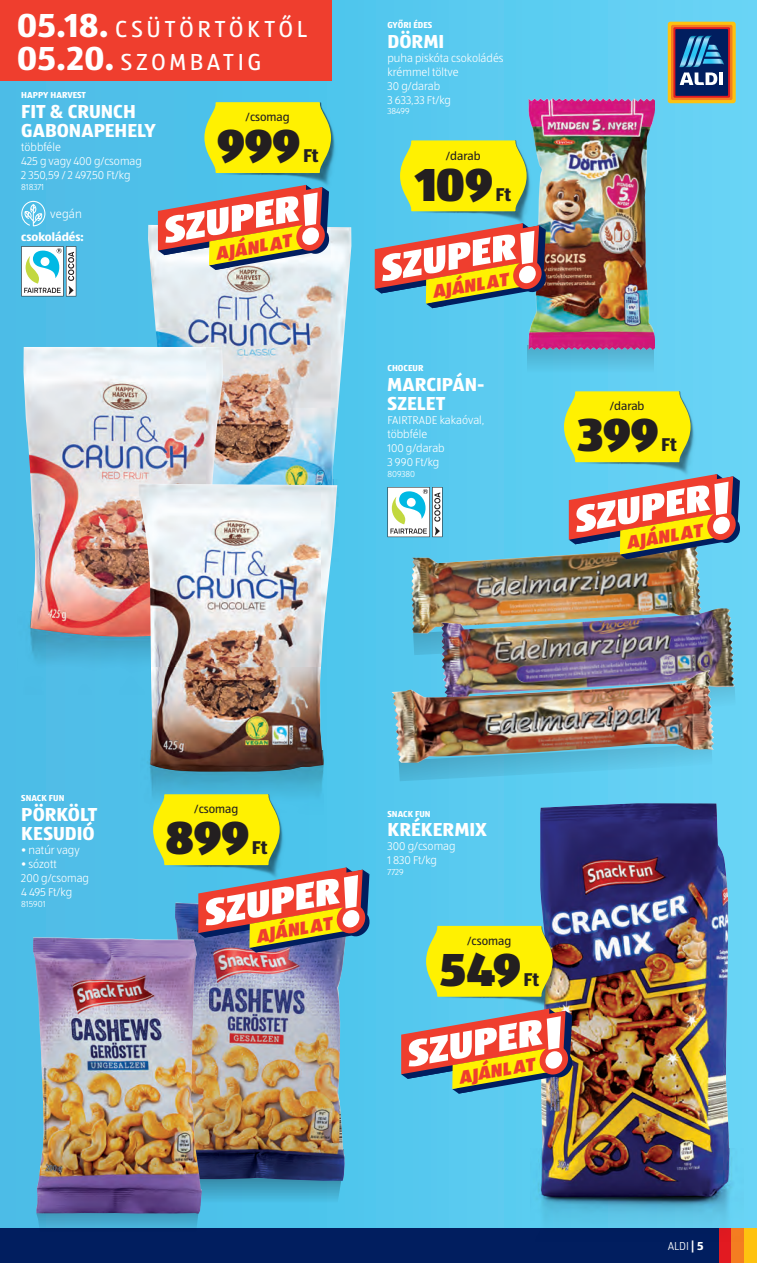
<style>
.page{position:relative;width:757px;height:1263px;background:#fff}
.page>*{position:absolute;margin:0;border:0;box-sizing:border-box;transform-origin:0 0}
.t1{font:900 48px "ALDISUEDOT";letter-spacing:-.01em;color:#231f20}
.t2{font:24px "ALDISUEDOT";letter-spacing:.145em;color:#fff}
._2023_Megnevezes{font:700 19.5px/19.5px "ALDISUEDOT";color:#fff}
._2023_Logo{font:700 19.5px/19.5px "ALDISUEDOT";color:#fff}
.t3{font:700 19.2px "ALDISUEDOT";letter-spacing:-.005em;color:#231f20}
.t4{font:italic 900 18.9px "ALDISUEDOT";color:#ef3e2e}
.t5{font:12px "ALDISUEDOT";color:#231f20}
.t6{font:300 12px "ALDISUEDOT";letter-spacing:.005em;color:#fff}
.t7{font:700 12px "ALDISUEDOT";color:#fff}
._2023_Leiras{font:300 11.7px/14px "ALDISUEDOT";color:#fff}
._2023_Logo-2{font:300 11.7px "ALDISUEDOT";color:#fff}
._2023_Logo-3{font:700 9px "ALDISUEDOT";color:#fff}
._2023_Cikkszam{font:300 9px "ALDISUEDOT";color:#fff}
.s1{font-weight:700;font-size:34.5px}
.s2{font-weight:700}
</style>
<div class="page">
<div style="left:0;top:0;width:757px;height:1229px;background:linear-gradient(to right,#46bbe6,#66d4f5)"></div>
<div style="left:0;top:0;width:332px;height:81px;background:#ef3e2e"></div>
<div style="left:0;top:1229px;width:757px;height:34px;background:#011e5f"></div>
<div style="left:719px;top:1229px;width:12px;height:34px;background:#e21a21"></div>
<div style="left:731px;top:1229px;width:13px;height:34px;background:#f47d21"></div>
<div style="left:744px;top:1229px;width:13px;height:34px;background:#fec210"></div>
<div style="left:668px;top:22px;width:68px;height:81px;background:#fec210;border-radius:3px"></div>
<div style="left:671px;top:25px;width:61px;height:75px;background:#f47d21;border-radius:2px"></div>
<svg style="left:673px;top:27px;width:57px;height:71px"></svg>
<div style="left:675px;top:29px;width:53px;height:67px;background:#011e5f"></div>
<svg style="left:679px;top:36px;width:45px;height:49px"></svg>
<img style="left:337px;top:514px;width:11px;height:56px">
<img style="left:148px;top:225px;width:203px;height:289px">
<img style="left:17px;top:611px;width:121px;height:84px">
<img style="left:23px;top:347px;width:200px;height:290px">
<img style="left:530px;top:1148px;width:213px;height:81px">
<img style="left:540px;top:803px;width:190px;height:394px">
<img style="left:202px;top:952px;width:150px;height:229px">
<svg style="left:36px;top:1146px;width:308px;height:83px;background:#3c83a8"></svg>
<img style="left:33px;top:937px;width:169px;height:277px">
<img style="left:426px;top:926px;width:135px;height:82px">
<svg style="left:426px;top:925px;width:127px;height:72px;background:#eee812"></svg>
<svg style="left:401px;top:1008px;width:171px;height:86px"></svg>
<img style="left:204px;top:102px;width:136px;height:87px">
<svg style="left:204px;top:102px;width:127px;height:71px;background:#efeb12"></svg>
<svg style="left:158px;top:185px;width:171px;height:85px"></svg>
<svg style="left:413px;top:633px;width:28px;height:22px"></svg>
<img style="left:411px;top:541px;width:291px;height:92px">
<svg style="left:714px;top:685px;width:22px;height:36px"></svg>
<img style="left:441px;top:608px;width:294px;height:97px">
<svg style="left:399px;top:763px;width:313px;height:18px;background:#59c3e6"></svg>
<img style="left:391px;top:670px;width:323px;height:93px">
<svg style="left:387px;top:487px;width:55px;height:50px"></svg>
<img style="left:564px;top:391px;width:135px;height:87px">
<svg style="left:564px;top:391px;width:126px;height:71px;background:#f1ec12"></svg>
<svg style="left:569px;top:474px;width:171px;height:85px"></svg>
<svg style="left:527px;top:345px;width:127px;height:28px;background:#57bedf"></svg>
<img style="left:528px;top:99px;width:126px;height:251px">
<img style="left:400px;top:140px;width:135px;height:83px">
<svg style="left:400px;top:140px;width:127px;height:72px;background:#edea15"></svg>
<svg style="left:375px;top:223px;width:171px;height:85px"></svg>
<img style="left:141px;top:772px;width:188px;height:55px">
<img style="left:138px;top:484px;width:199px;height:288px">
<svg style="left:153px;top:794px;width:216px;height:158px;background:#a5b884"></svg>
<svg style="left:21px;top:201px;width:24px;height:25px"></svg>
<svg style="left:21px;top:246px;width:55px;height:50px"></svg>
<p class="t2" style="left:17px;top:14px;width:292px"><span class="s1">05.18.</span> CSÜTÖRTÖKTŐL</p>
<p class="t2" style="left:17px;top:47px;width:246px"><span class="s1">05.20.</span> SZOMBATIG</p>
<p class="_2023_Logo-3" style="left:21px;top:89px;width:66px">HAPPY HARVEST</p>
<p class="_2023_Logo" style="left:21px;top:101px;width:136px">FIT &amp; CRUNCH<br>GABONAPEHELY</p>
<p class="_2023_Logo-2" style="left:21px;top:140px;width:41px">többféle</p>
<p class="_2023_Logo-2" style="left:21px;top:154px;width:122px">425 g vagy 400 g/csomag</p>
<p class="_2023_Logo-2" style="left:21px;top:168px;width:111px">2 350,59 / 2 497,50 Ft/kg</p>
<p class="_2023_Cikkszam" style="left:21px;top:181px;width:24px">818371</p>
<p class="t6" style="left:50px;top:207px;width:33px">vegán</p>
<p class="t7" style="left:21px;top:229px;width:64px">csokoládés:</p>
<p class="t5" style="left:246px;top:109px;width:45px">/csomag</p>
<p class="t1" style="left:217px;top:112px;width:85px">999</p>
<p class="t3" style="left:303px;top:143px;width:17px">Ft</p>
<h3 class="t4" style="left:213px;top:241px;width:78px;rotate:-10deg">AJÁNLAT</h3>
<p class="_2023_Logo-3" style="left:387px;top:19px;width:46px">GYŐRI ÉDES</p>
<p class="_2023_Megnevezes" style="left:387px;top:31px;width:58px">DÖRMI</p>
<p class="_2023_Leiras" style="left:387px;top:50px;width:118px">puha piskóta csokoládés krémmel töltve<br>30 g/darab<br>3 633,33 Ft/kg</p>
<p class="_2023_Cikkszam" style="left:387px;top:106px;width:24px">38499</p>
<p class="t5" style="left:446px;top:148px;width:36px">/darab</p>
<p class="t1" style="left:415px;top:151px;width:79px">109</p>
<p class="t3" style="left:495px;top:181px;width:17px">Ft</p>
<h3 class="t4" style="left:430px;top:279px;width:78px;rotate:-10deg">AJÁNLAT</h3>
<p class="_2023_Logo-3" style="left:387px;top:362px;width:37px">CHOCEUR</p>
<p class="_2023_Megnevezes" style="left:387px;top:374px;width:97px">MARCIPÁN-<br>SZELET</p>
<p class="_2023_Leiras" style="left:387px;top:413px;width:98px">FAIRTRADE kakaóval,</p>
<p class="_2023_Leiras" style="left:387px;top:427px;width:59px">többféle<br>100 g/darab<br>3 990 Ft/kg</p>
<p class="_2023_Cikkszam" style="left:387px;top:468px;width:29px">809380</p>
<p class="t5" style="left:610px;top:399px;width:36px">/darab</p>
<p class="t1" style="left:577px;top:401px;width:83px">399</p>
<p class="t3" style="left:661px;top:432px;width:17px">Ft</p>
<h3 class="t4" style="left:624px;top:530px;width:78px;rotate:-10deg">AJÁNLAT</h3>
<p class="_2023_Logo-3" style="left:21px;top:792px;width:45px">SNACK FUN</p>
<p class="_2023_Megnevezes" style="left:21px;top:804px;width:78px">PÖRKÖLT<br>KESUDIÓ</p>
<p class="_2023_Leiras" style="left:21px;top:843px;width:60px">• natúr vagy</p>
<p class="_2023_Leiras" style="left:21px;top:857px;width:37px">• sózott</p>
<p class="_2023_Leiras" style="left:21px;top:871px;width:69px">200 g/csomag<br>4 495 Ft/kg</p>
<p class="_2023_Cikkszam" style="left:21px;top:898px;width:26px">815901</p>
<p class="t5" style="left:194px;top:801px;width:45px">/csomag</p>
<p class="t1" style="left:165px;top:804px;width:86px">899</p>
<p class="t3" style="left:252px;top:835px;width:17px">Ft</p>
<h3 class="t4" style="left:254px;top:923px;width:78px;rotate:-10deg">AJÁNLAT</h3>
<p class="_2023_Logo-3" style="left:387px;top:808px;width:45px">SNACK FUN</p>
<p class="_2023_Megnevezes" style="left:387px;top:819px;width:101px">KRÉKERMIX</p>
<p class="_2023_Leiras" style="left:387px;top:839px;width:70px">300 g/csomag<br>1 830 Ft/kg</p>
<p class="_2023_Cikkszam" style="left:387px;top:866px;width:18px">7729</p>
<p class="t5" style="left:467px;top:933px;width:45px">/csomag</p>
<p class="t1" style="left:439px;top:936px;width:83px">549</p>
<p class="t3" style="left:524px;top:966px;width:17px">Ft</p>
<h3 class="t4" style="left:456px;top:1064px;width:78px;rotate:-10deg">AJÁNLAT</h3>
<p class="t6" style="left:668px;top:1238px;width:37px">ALDI <span class="s2">| 5</span></p>
</div>
